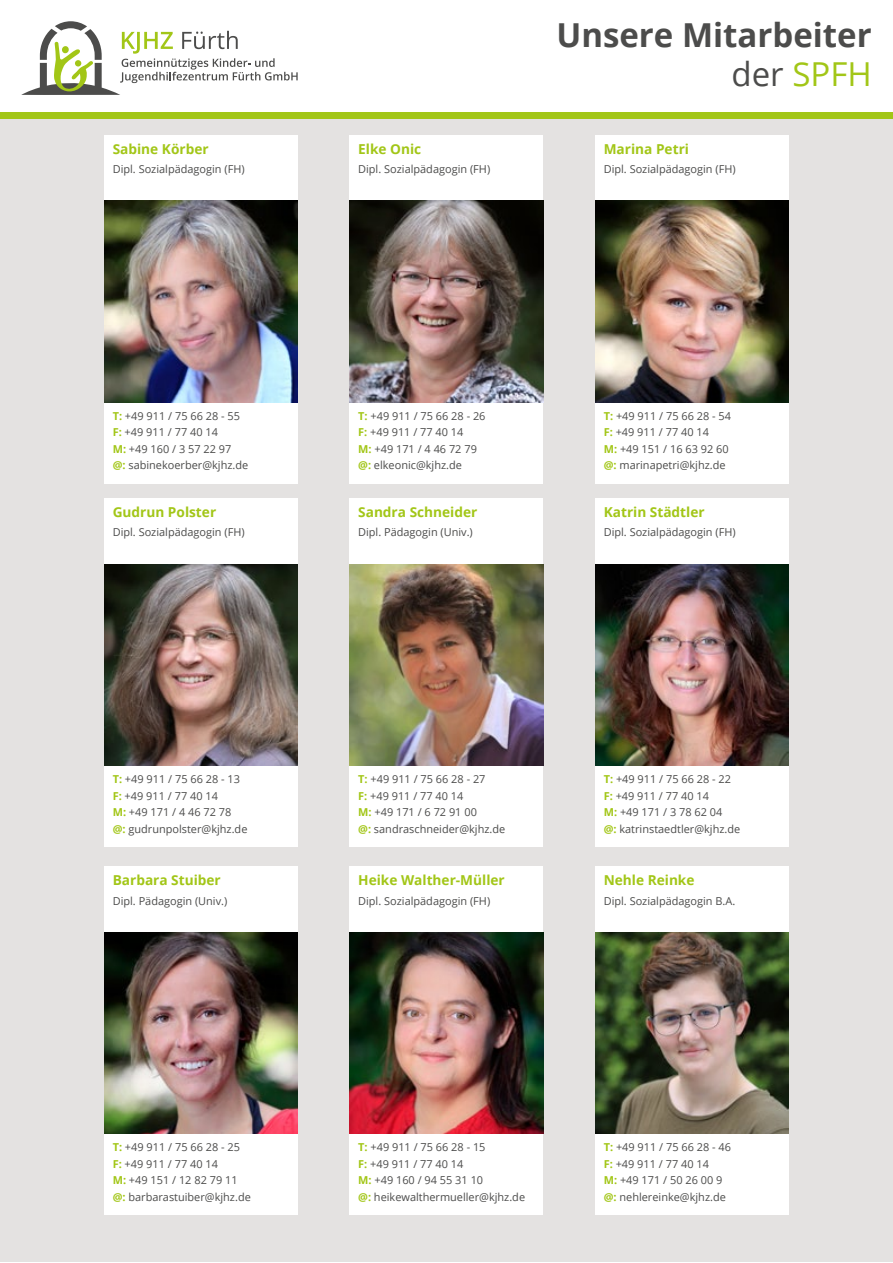
<style>
.page{position:relative;width:893px;height:1263px;background:#fff}
.page>*{position:absolute;margin:0;border:0;box-sizing:border-box;transform-origin:0 0}
.t1{font:700 33px/39.6px "Open Sans";color:#4c4c4b;text-align:right}
.t2{font:700 13.65px "Open Sans";color:#a2c617}
.t3{font:10.95px/16.4px "Open Sans";color:#4c4c4b}
.s1{font-weight:400}
.s2{font-weight:400;color:#a2c617}
.s3{font-weight:700;color:#a2c617}
</style>
<div class="page">
<div style="left:0;top:119px;width:893px;height:1143px;background:#e4e2e1"></div>
<svg style="left:21px;top:21px;width:277px;height:74px"></svg>
<div style="left:75px;top:60px;width:6px;height:7px;background:#a2c617;border-radius:50%"></div>
<div style="left:0;top:112px;width:893px;height:7px;background:#a2c617"></div>
<div style="left:104px;top:135px;width:194px;height:349px;background:#fff"></div>
<div style="left:350px;top:135px;width:193px;height:349px;background:#fff"></div>
<div style="left:595px;top:135px;width:194px;height:349px;background:#fff"></div>
<img style="left:104px;top:201px;width:194px;height:201px">
<img style="left:350px;top:201px;width:193px;height:201px">
<img style="left:595px;top:201px;width:194px;height:201px">
<div style="left:104px;top:498px;width:194px;height:349px;background:#fff"></div>
<img style="left:104px;top:564px;width:194px;height:202px">
<div style="left:350px;top:498px;width:193px;height:349px;background:#fff"></div>
<img style="left:350px;top:564px;width:193px;height:202px">
<div style="left:595px;top:498px;width:194px;height:349px;background:#fff"></div>
<img style="left:595px;top:564px;width:194px;height:202px">
<div style="left:104px;top:866px;width:194px;height:349px;background:#fff"></div>
<div style="left:350px;top:866px;width:193px;height:349px;background:#fff"></div>
<div style="left:595px;top:866px;width:194px;height:349px;background:#fff"></div>
<img style="left:104px;top:932px;width:194px;height:202px">
<img style="left:350px;top:932px;width:193px;height:202px">
<img style="left:595px;top:932px;width:194px;height:202px">
<p class="t2" style="left:113px;top:139px;width:97px">Sabine Körber</p>
<p class="t3" style="left:113px;top:161px;width:134px">Dipl. Sozialpädagogin (FH)</p>
<p class="t2" style="left:358px;top:139px;width:65px">Elke Onic</p>
<p class="t3" style="left:358px;top:161px;width:134px">Dipl. Sozialpädagogin (FH)</p>
<h1 class="t1" style="left:556px;top:14px;width:317px">Unsere Mitarbeiter <span class="s1">der</span> <span class="s2">SPFH</span></h1>
<p class="t2" style="left:604px;top:139px;width:87px">Marina Petri</p>
<p class="t3" style="left:604px;top:161px;width:134px">Dipl. Sozialpädagogin (FH)</p>
<p class="t3" style="left:113px;top:407px;width:137px"><span class="s3">T:</span> +49 911 / 75 66 28 - 55<br><span class="s3">F:</span> +49 911 / 77 40 14<br><span class="s3">M:</span> +49 160 / 3 57 22 97<br><span class="s3">@:</span> sabinekoerber@kjhz.de</p>
<p class="t3" style="left:358px;top:407px;width:129px"><span class="s3">T:</span> +49 911 / 75 66 28 - 26<br><span class="s3">F:</span> +49 911 / 77 40 14<br><span class="s3">M:</span> +49 171 / 4 46 72 79 <span class="s3">@:</span> elkeonic@kjhz.de</p>
<p class="t3" style="left:604px;top:407px;width:129px"><span class="s3">T:</span> +49 911 / 75 66 28 - 54<br><span class="s3">F:</span> +49 911 / 77 40 14<br><span class="s3">M:</span> +49 151 / 16 63 92 60 <span class="s3">@:</span> marinapetri@kjhz.de</p>
<p class="t2" style="left:113px;top:503px;width:105px">Gudrun Polster</p>
<p class="t3" style="left:113px;top:524px;width:134px">Dipl. Sozialpädagogin (FH)</p>
<p class="t2" style="left:358px;top:503px;width:121px">Sandra Schneider</p>
<p class="t3" style="left:358px;top:524px;width:116px">Dipl. Pädagogin (Univ.)</p>
<p class="t2" style="left:604px;top:503px;width:102px">Katrin Städtler</p>
<p class="t3" style="left:604px;top:524px;width:134px">Dipl. Sozialpädagogin (FH)</p>
<p class="t3" style="left:113px;top:771px;width:136px"><span class="s3">T:</span> +49 911 / 75 66 28 - 13<br><span class="s3">F:</span> +49 911 / 77 40 14<br><span class="s3">M:</span> +49 171 / 4 46 72 78<br><span class="s3">@:</span> gudrunpolster@kjhz.de</p>
<p class="t2" style="left:113px;top:871px;width:110px">Barbara Stuiber</p>
<p class="t3" style="left:113px;top:892px;width:116px">Dipl. Pädagogin (Univ.)</p>
<p class="t3" style="left:358px;top:771px;width:149px"><span class="s3">T:</span> +49 911 / 75 66 28 - 27<br><span class="s3">F:</span> +49 911 / 77 40 14<br><span class="s3">M:</span> +49 171 / 6 72 91 00<br><span class="s3">@:</span> sandraschneider@kjhz.de</p>
<p class="t2" style="left:358px;top:871px;width:148px">Heike Walther-Müller</p>
<p class="t3" style="left:358px;top:892px;width:134px">Dipl. Sozialpädagogin (FH)</p>
<p class="t3" style="left:604px;top:771px;width:138px"><span class="s3">T:</span> +49 911 / 75 66 28 - 22<br><span class="s3">F:</span> +49 911 / 77 40 14<br><span class="s3">M:</span> +49 171 / 3 78 62 04<br><span class="s3">@:</span> katrinstaedtler@kjhz.de</p>
<p class="t2" style="left:604px;top:871px;width:92px">Nehle Reinke</p>
<p class="t3" style="left:604px;top:892px;width:133px">Dipl. Sozialpädagogin B.A.</p>
<p class="t3" style="left:113px;top:1139px;width:140px"><span class="s3">T:</span> +49 911 / 75 66 28 - 25<br><span class="s3">F:</span> +49 911 / 77 40 14<br><span class="s3">M:</span> +49 151 / 12 82 79 11 <span class="s3">@:</span> barbarastuiber@kjhz.de</p>
<p class="t3" style="left:358px;top:1139px;width:168px"><span class="s3">T:</span> +49 911 / 75 66 28 - 15<br><span class="s3">F:</span> +49 911 / 77 40 14<br><span class="s3">M:</span> +49 160 / 94 55 31 10<br><span class="s3">@:</span> heikewalthermueller@kjhz.de</p>
<p class="t3" style="left:604px;top:1139px;width:129px"><span class="s3">T:</span> +49 911 / 75 66 28 - 46<br><span class="s3">F:</span> +49 911 / 77 40 14<br><span class="s3">M:</span> +49 171 / 50 26 00 9 <span class="s3">@:</span> nehlereinke@kjhz.de</p>
</div>
